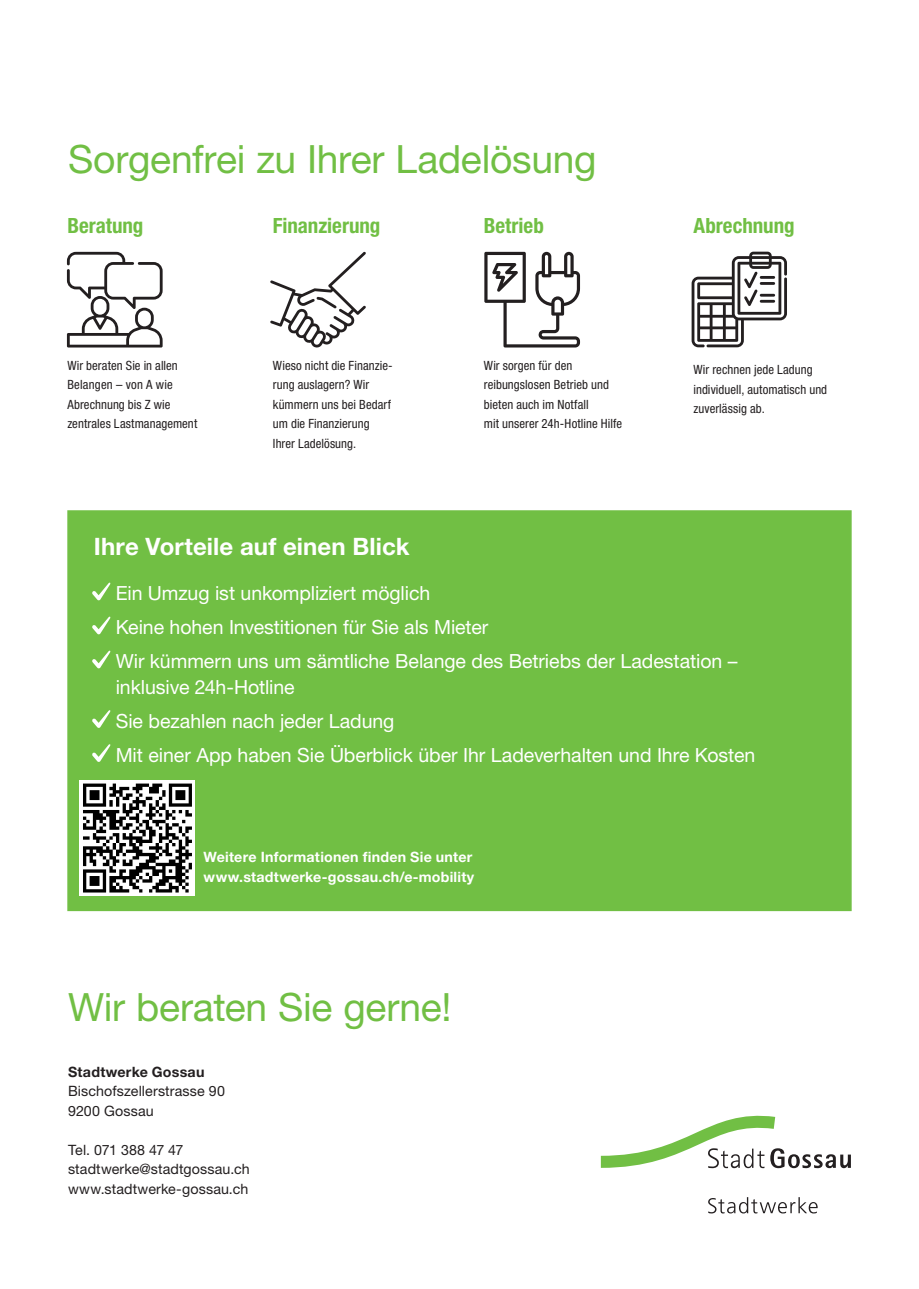
<style>
.page{position:relative;width:919px;height:1289px;background:#fff}
.page>*{position:absolute;margin:0;border:0;box-sizing:border-box;transform-origin:0 0}
.Abonax_Seitentitel{font:39px "Helvetica Neue LT Std";letter-spacing:-.005em;color:#71bf44}
.Abonax_Seitentitel-2{font:700 24px "Helvetica Neue LT Std";letter-spacing:.005em;color:#fff}
.Abonax_Lauftext_Flat{font:700 condensed 21px "Helvetica Neue LT Std";color:#71bf44}
.Abonax_Cover-Spitzma{font:19.5px/25.5px "Helvetica Neue LT Std";letter-spacing:-.005em;color:#fff}
.Abonax_Lauftext_Flat-2{font:14.25px "Helvetica Neue LT Std";letter-spacing:.01em;color:#231f20}
.Abonax_Lauftext_Flat-3{font:700 14.25px "Helvetica Neue LT Std";letter-spacing:.015em;color:#fff}
.Abonax_Lauftext_Flat-4{font:700 14.25px "Helvetica Neue LT Std";letter-spacing:.015em;color:#231f20}
.Abonax_Lauftext_Flat-5{font:14.25px "Helvetica Neue LT Std";letter-spacing:-.025em;color:#231f20}
.Abonax_Lauftext_Flat-6{font:condensed 12.75px/19.5px "Helvetica Neue LT Std";letter-spacing:.005em;color:#231f20}
</style>
<div class="page">
<svg style="left:67px;top:252px;width:96px;height:95px"></svg>
<svg style="left:270px;top:252px;width:96px;height:95px"></svg>
<svg style="left:484px;top:252px;width:96px;height:95px"></svg>
<svg style="left:691px;top:252px;width:96px;height:95px"></svg>
<hr style="left:759px;top:300px;width:16px;height:3px;background:#231f20">
<hr style="left:759px;top:294px;width:16px;height:3px;background:#231f20">
<div style="left:67px;top:510px;width:784px;height:401px;background:#71bf44;border:2px solid #71bf44"></div>
<svg style="left:92px;top:582px;width:18px;height:18px"></svg>
<svg style="left:92px;top:616px;width:18px;height:18px"></svg>
<svg style="left:92px;top:650px;width:18px;height:18px"></svg>
<svg style="left:92px;top:710px;width:18px;height:18px"></svg>
<svg style="left:92px;top:744px;width:18px;height:18px"></svg>
<div style="left:80px;top:780px;width:115px;height:115px;background:#fff"></div>
<svg style="left:83px;top:783px;width:109px;height:109px"></svg>
<svg style="left:600px;top:1115px;width:250px;height:53px"></svg>
<svg style="left:708px;top:1197px;width:109px;height:16px"></svg>
<p class="Abonax_Seitentitel" style="left:68px;top:135px;width:530px">Sorgenfrei zu Ihrer Ladelösung</p>
<p class="Abonax_Lauftext_Flat" style="left:67px;top:213px;width:78px">Beratung</p>
<p class="Abonax_Lauftext_Flat" style="left:273px;top:213px;width:109px">Finanzierung</p>
<p class="Abonax_Lauftext_Flat" style="left:484px;top:213px;width:61px">Betrieb</p>
<p class="Abonax_Lauftext_Flat-6" style="left:67px;top:355px;width:131px">Wir beraten Sie in allen<br>Belangen – von A wie<br>Abrechnung bis Z wie zentrales Lastmanagement</p>
<p class="Abonax_Lauftext_Flat-6" style="left:273px;top:355px;width:121px">Wieso nicht die Finanzie&shy;rung auslagern? Wir kümmern uns bei Bedarf um die Finanzierung<br>Ihrer Ladelösung.</p>
<p class="Abonax_Seitentitel-2" style="left:94px;top:531px;width:317px">Ihre Vorteile auf einen Blick</p>
<p class="Abonax_Lauftext_Flat-6" style="left:484px;top:355px;width:140px">Wir sorgen für den reibungslosen Betrieb und bieten auch im Notfall<br>mit unserer 24h-Hotline Hilfe</p>
<p class="Abonax_Lauftext_Flat" style="left:693px;top:213px;width:103px">Abrechnung</p>
<p class="Abonax_Lauftext_Flat-6" style="left:693px;top:360px;width:135px">Wir rechnen jede Ladung individuell, automatisch und zuverlässig ab.</p>
<p class="Abonax_Cover-Spitzma" style="left:116px;top:580px;width:316px">Ein Umzug ist unkompliziert möglich</p>
<p class="Abonax_Cover-Spitzma" style="left:116px;top:614px;width:374px">Keine hohen Investitionen für Sie als Mieter</p>
<p class="Abonax_Cover-Spitzma" style="left:116px;top:648px;width:623px">Wir kümmern uns um sämtliche Belange des Betriebs der Ladestation – inklusive 24h-Hotline</p>
<p class="Abonax_Cover-Spitzma" style="left:116px;top:708px;width:280px">Sie bezahlen nach jeder Ladung</p>
<p class="Abonax_Cover-Spitzma" style="left:116px;top:742px;width:641px">Mit einer App haben Sie Überblick über Ihr Ladeverhalten und Ihre Kosten</p>
<p class="Abonax_Lauftext_Flat-3" style="left:203px;top:848px;width:270px">Weitere Informationen finden Sie unter</p>
<p class="Abonax_Lauftext_Flat-3" style="left:203px;top:867px;width:272px">www.stadtwerke-gossau.ch/e-mobility</p>
<p class="Abonax_Seitentitel" style="left:68px;top:983px;width:385px">Wir beraten Sie gerne!</p>
<p class="Abonax_Lauftext_Flat-4" style="left:68px;top:1062px;width:138px">Stadtwerke Gossau</p>
<p class="Abonax_Lauftext_Flat-2" style="left:68px;top:1082px;width:158px">Bischofszellerstrasse 90</p>
<p class="Abonax_Lauftext_Flat-2" style="left:68px;top:1102px;width:87px">9200 Gossau</p>
<p class="Abonax_Lauftext_Flat-5" style="left:68px;top:1141px;width:117px">Tel. 071 388 47 47</p>
<p class="Abonax_Lauftext_Flat-2" style="left:68px;top:1160px;width:183px">stadtwerke@stadtgossau.ch</p>
<p class="Abonax_Lauftext_Flat-2" style="left:68px;top:1180px;width:182px">www.stadtwerke-gossau.ch</p>
</div>
